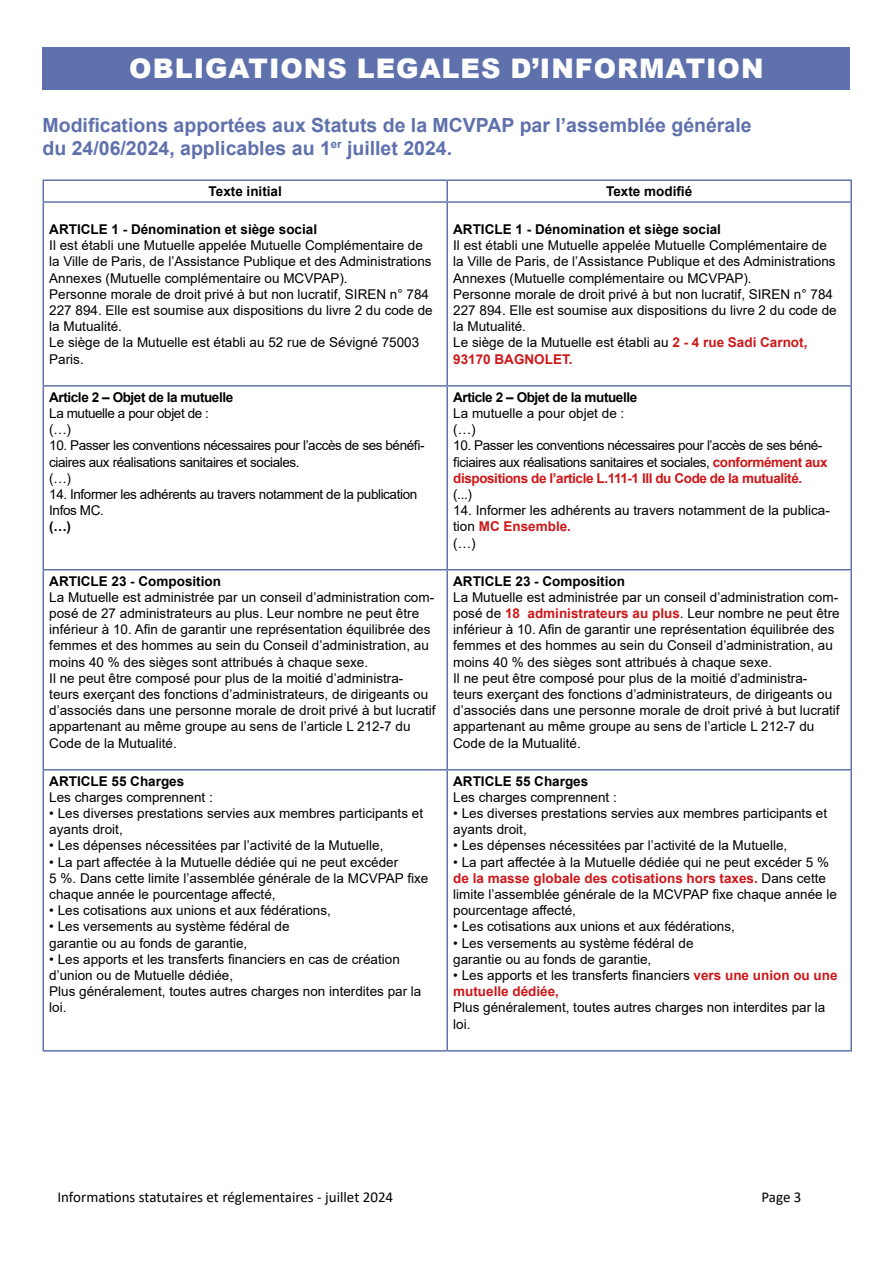
<style>
.page{position:relative;width:893px;height:1263px;background:#fff}
.page>*{position:absolute;margin:0;border:0;box-sizing:border-box;transform-origin:0 0}
.t1{font:900 27px "Arial";letter-spacing:.035em;color:#fff}
.t2{font:700 19.5px/23.4px "Arial";color:#5f71ad}
.t3{font:15px "Calibri";color:#000}
.t4{font:13.5px/16.2px "Arial";color:#000}
.t5{font:13.5px/16.2px "Arial";letter-spacing:-.03em;color:#000}
.t6{font:700 13.5px "Arial";color:#000}
.t7{font:700 13.5px "Arial";letter-spacing:-.03em;color:#000}
.s1{font-weight:700;color:#cd1719}
</style>
<div class="page">
<div style="left:43px;top:47px;width:807px;height:42px;background:#5f71ad"></div>
<hr style="left:43px;top:179px;width:404px;height:2px;background:#5f71ad">
<svg style="left:43px;top:181px;width:1px;height:20px"></svg>
<hr style="left:447px;top:179px;width:405px;height:2px;background:#5f71ad">
<hr style="left:446px;top:181px;width:2px;height:20px;background:#5f71ad">
<hr style="left:850px;top:181px;width:2px;height:20px;background:#5f71ad">
<hr style="left:43px;top:201px;width:404px;height:2px;background:#5f71ad">
<hr style="left:43px;top:203px;width:1px;height:182px;background:#5f71ad">
<hr style="left:447px;top:201px;width:405px;height:2px;background:#5f71ad">
<hr style="left:446px;top:203px;width:2px;height:182px;background:#5f71ad">
<hr style="left:850px;top:203px;width:2px;height:182px;background:#5f71ad">
<hr style="left:43px;top:385px;width:404px;height:2px;background:#5f71ad">
<hr style="left:43px;top:387px;width:1px;height:182px;background:#5f71ad">
<hr style="left:447px;top:385px;width:405px;height:2px;background:#5f71ad">
<hr style="left:446px;top:387px;width:2px;height:182px;background:#5f71ad">
<hr style="left:850px;top:387px;width:2px;height:182px;background:#5f71ad">
<hr style="left:43px;top:569px;width:404px;height:1px;background:#5f71ad">
<hr style="left:43px;top:570px;width:1px;height:199px;background:#5f71ad">
<hr style="left:447px;top:569px;width:405px;height:1px;background:#5f71ad">
<hr style="left:446px;top:570px;width:2px;height:199px;background:#5f71ad">
<hr style="left:850px;top:570px;width:2px;height:199px;background:#5f71ad">
<hr style="left:43px;top:769px;width:404px;height:1px;background:#5f71ad">
<hr style="left:43px;top:770px;width:1px;height:280px;background:#5f71ad">
<hr style="left:447px;top:769px;width:405px;height:1px;background:#5f71ad">
<hr style="left:446px;top:770px;width:2px;height:280px;background:#5f71ad">
<hr style="left:850px;top:770px;width:2px;height:280px;background:#5f71ad">
<hr style="left:43px;top:1050px;width:404px;height:1px;background:#5f71ad">
<hr style="left:447px;top:1050px;width:405px;height:1px;background:#5f71ad">
<h1 class="t1" style="left:129px;top:58px;width:636px">OBLIGATIONS LEGALES D’INFORMATION</h1>
<h2 class="t2" style="left:43px;top:113px;width:711px">Modifications apportées aux Statuts de la MCVPAP par l’assemblée générale du 24/06/2024, applicables au 1<sup>er</sup> juillet 2024.</h2>
<p class="t6" style="left:209px;top:186px;width:75px">Texte initial</p>
<p class="t6" style="left:606px;top:182px;width:88px">Texte modifié</p>
<p class="t6" style="left:49px;top:224px;width:269px">ARTICLE 1 - Dénomination et siège social</p>
<p class="t4" style="left:49px;top:239px;width:385px">Il est établi une Mutuelle appelée Mutuelle Complémentaire de la Ville de Paris, de l’Assistance Publique et des Administrations Annexes (Mutuelle complémentaire ou MCVPAP).<br>Personne morale de droit privé à but non lucratif, SIREN n° 784<br>227 894. Elle est soumise aux dispositions du livre 2 du code de la Mutualité.<br>Le siège de la Mutuelle est établi au 52 rue de Sévigné 75003<br>Paris.</p>
<p class="t6" style="left:453px;top:224px;width:269px">ARTICLE 1 - Dénomination et siège social</p>
<p class="t4" style="left:453px;top:239px;width:385px">Il est établi une Mutuelle appelée Mutuelle Complémentaire de la Ville de Paris, de l’Assistance Publique et des Administrations Annexes (Mutuelle complémentaire ou MCVPAP).<br>Personne morale de droit privé à but non lucratif, SIREN n° 784<br>227 894. Elle est soumise aux dispositions du livre 2 du code de la Mutualité.<br>Le siège de la Mutuelle est établi au <span class="s1">2 - 4 rue Sadi Carnot, 93170 BAGNOLET.</span></p>
<p class="t7" style="left:49px;top:392px;width:186px">Article 2 – Objet de la mutuelle</p>
<p class="t5" style="left:49px;top:406px;width:161px">La mutuelle a pour objet de : (…)</p>
<p class="t5" style="left:49px;top:437px;width:377px">10. Passer les conventions nécessaires pour l’accès de ses bénéfi&shy;ciaires aux réalisations sanitaires et sociales.<br>(…)</p>
<p class="t5" style="left:49px;top:487px;width:370px">14. Informer les adhérents au travers notamment de la publication<br>Infos MC.</p>
<p class="t6" style="left:49px;top:521px;width:23px">(…)</p>
<p class="t6" style="left:49px;top:576px;width:173px">ARTICLE 23 - Composition</p>
<p class="t4" style="left:49px;top:590px;width:388px">La Mutuelle est administrée par un conseil d’administration com&shy;posé de 27 administrateurs au plus. Leur nombre ne peut être inférieur à 10. Afin de garantir une représentation équilibrée des femmes et des hommes au sein du Conseil d’administration, au moins 40 % des sièges sont attribués à chaque sexe.<br>Il ne peut être composé pour plus de la moitié d’administra&shy;teurs exerçant des fonctions d’administrateurs, de dirigeants ou d’associés dans une personne morale de droit privé à but lucratif appartenant au même groupe au sens de l’article L 212-7 du Code de la Mutualité.</p>
<p class="t6" style="left:49px;top:776px;width:137px">ARTICLE 55 Charges</p>
<p class="t4" style="left:49px;top:790px;width:165px">Les charges comprennent :</p>
<p class="t4" style="left:49px;top:806px;width:375px">• Les diverses prestations servies aux membres participants et ayants droit,</p>
<p class="t4" style="left:49px;top:839px;width:336px">• Les dépenses nécessitées par l’activité de la Mutuelle,</p>
<p class="t4" style="left:49px;top:854px;width:381px">• La part affectée à la Mutuelle dédiée qui ne peut excéder<br>5 %. Dans cette limite l’assemblée générale de la MCVPAP fixe chaque année le pourcentage affecté,</p>
<p class="t4" style="left:49px;top:904px;width:283px">• Les cotisations aux unions et aux fédérations,</p>
<p class="t4" style="left:49px;top:920px;width:242px">• Les versements au système fédéral de garantie ou au fonds de garantie,</p>
<p class="t4" style="left:49px;top:951px;width:374px">• Les apports et les transferts financiers en cas de création d’union ou de Mutuelle dédiée,<br>Plus généralement, toutes autres charges non interdites par la loi.</p>
<p class="t7" style="left:453px;top:392px;width:186px">Article 2 – Objet de la mutuelle</p>
<p class="t4" style="left:453px;top:406px;width:173px">La mutuelle a pour objet de : (…)</p>
<p class="t5" style="left:453px;top:439px;width:376px">10. Passer les conventions nécessaires pour l’accès de ses béné&shy;ficiaires aux réalisations sanitaires et sociales, <span class="s1">conformément aux dispositions de l’article L.111-1 III du Code de la mutualité.</span></p>
<p class="t4" style="left:453px;top:487px;width:20px">(...)</p>
<p class="t4" style="left:453px;top:503px;width:378px">14. Informer les adhérents au travers notamment de la publica&shy;tion <span class="s1">MC Ensemble.<br></span>(…)</p>
<p class="t6" style="left:453px;top:576px;width:173px">ARTICLE 23 - Composition</p>
<p class="t4" style="left:453px;top:590px;width:388px">La Mutuelle est administrée par un conseil d’administration com&shy;posé de <span class="s1">18 administrateurs au plus</span>. Leur nombre ne peut être inférieur à 10. Afin de garantir une représentation équilibrée des femmes et des hommes au sein du Conseil d’administration, au moins 40 % des sièges sont attribués à chaque sexe.<br>Il ne peut être composé pour plus de la moitié d’administra&shy;teurs exerçant des fonctions d’administrateurs, de dirigeants ou d’associés dans une personne morale de droit privé à but lucratif appartenant au même groupe au sens de l’article L 212-7 du Code de la Mutualité.</p>
<p class="t6" style="left:453px;top:776px;width:137px">ARTICLE 55 Charges</p>
<p class="t4" style="left:453px;top:790px;width:165px">Les charges comprennent :</p>
<p class="t4" style="left:453px;top:806px;width:375px">• Les diverses prestations servies aux membres participants et ayants droit,</p>
<p class="t4" style="left:453px;top:839px;width:336px">• Les dépenses nécessitées par l’activité de la Mutuelle,</p>
<p class="t4" style="left:453px;top:854px;width:385px">• La part affectée à la Mutuelle dédiée qui ne peut excéder 5 % <span class="s1">de la masse globale des cotisations hors taxes.</span> Dans cette limite l’assemblée générale de la MCVPAP fixe chaque année le pourcentage affecté,</p>
<p class="t4" style="left:453px;top:920px;width:283px">• Les cotisations aux unions et aux fédérations,</p>
<p class="t4" style="left:453px;top:936px;width:242px">• Les versements au système fédéral de garantie ou au fonds de garantie,</p>
<p class="t4" style="left:453px;top:967px;width:386px">• Les apports et les transferts financiers <span class="s1">vers une union ou une mutuelle dédiée,</span></p>
<p class="t4" style="left:453px;top:1001px;width:374px">Plus généralement, toutes autres charges non interdites par la loi.</p>
<p class="t3" style="left:57px;top:1186px;width:337px">Informations statutaires et réglementaires - juillet 2024</p>
<p class="t3" style="left:761px;top:1186px;width:42px">Page 3</p>
</div>
